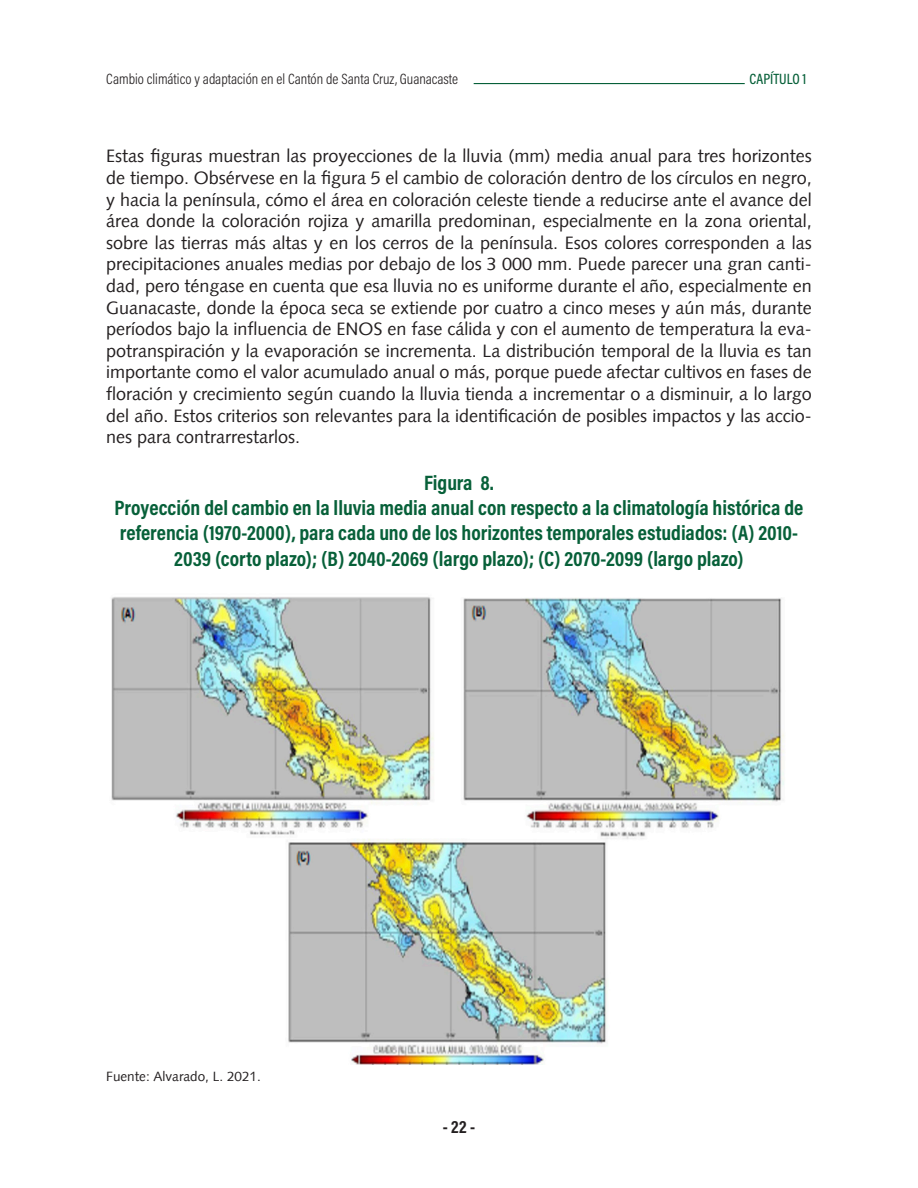
<style>
.page{position:relative;width:918px;height:1188px;background:#fff}
.page>*{position:absolute;margin:0;border:0;box-sizing:border-box;transform-origin:0 0}
.titulos_tablas{font:700 21px/25.2px "Acumin Pro Cond";color:#076039;text-align:center}
.texto-doc{font:18px/21.6px "Syntax LT";color:#231f20;text-align:justify}
.t1{font:700 18px "Acumin Pro Cond";color:#231f20}
.t2{font:300 15px "Acumin Pro Cond";color:#231f20}
.t3{font:500 15px "Acumin Pro Cond";color:#076039}
.fuente{font:13.5px "Syntax LT";color:#231f20}
</style>
<div class="page">
<hr style="left:474px;top:83px;width:271px;height:1px;background:#076039">
<img style="left:111px;top:597px;width:673px;height:468px">
<p class="t2" style="left:106px;top:69px;width:353px">Cambio climático y adaptación en el Cantón de Santa Cruz, Guanacaste</p>
<p class="t3" style="left:750px;top:69px;width:58px">CAPÍTULO 1</p>
<p class="texto-doc" style="left:106px;top:145px;width:707px">Estas figuras muestran las proyecciones de la lluvia (mm) media anual para tres horizontes de tiempo. Obsérvese en la figura 5 el cambio de coloración dentro de los círculos en negro, y hacia la península, cómo el área en coloración celeste tiende a reducirse ante el avance del área donde la coloración rojiza y amarilla predominan, especialmente en la zona oriental, sobre las tierras más altas y en los cerros de la península. Esos colores corresponden a las precipitaciones anuales medias por debajo de los 3 000 mm. Puede parecer una gran canti&shy;dad, pero téngase en cuenta que esa lluvia no es uniforme durante el año, especialmente en Guanacaste, donde la época seca se extiende por cuatro a cinco meses y aún más, durante períodos bajo la influencia de ENOS en fase cálida y con el aumento de temperatura la eva&shy;potranspiración y la evaporación se incrementa. La distribución temporal de la lluvia es tan importante como el valor acumulado anual o más, porque puede afectar cultivos en fases de floración y crecimiento según cuando la lluvia tienda a incrementar o a disminuir, a lo largo del año. Estos criterios son relevantes para la identificación de posibles impactos y las accio&shy;nes para contrarrestarlos.</p>
<p class="titulos_tablas" style="left:424px;top:470px;width:71px">Figura 8.</p>
<p class="titulos_tablas" style="left:115px;top:495px;width:690px">Proyección del cambio en la lluvia media anual con respecto a la climatología histórica de referencia (1970-2000), para cada uno de los horizontes temporales estudiados: (A) 2010-<br>2039 (corto plazo); (B) 2040-2069 (largo plazo); (C) 2070-2099 (largo plazo)</p>
<p class="fuente" style="left:106px;top:1068px;width:156px">Fuente: Alvarado, L. 2021.</p>
<p class="t1" style="left:443px;top:1115px;width:34px">- 22 -</p>
</div>
